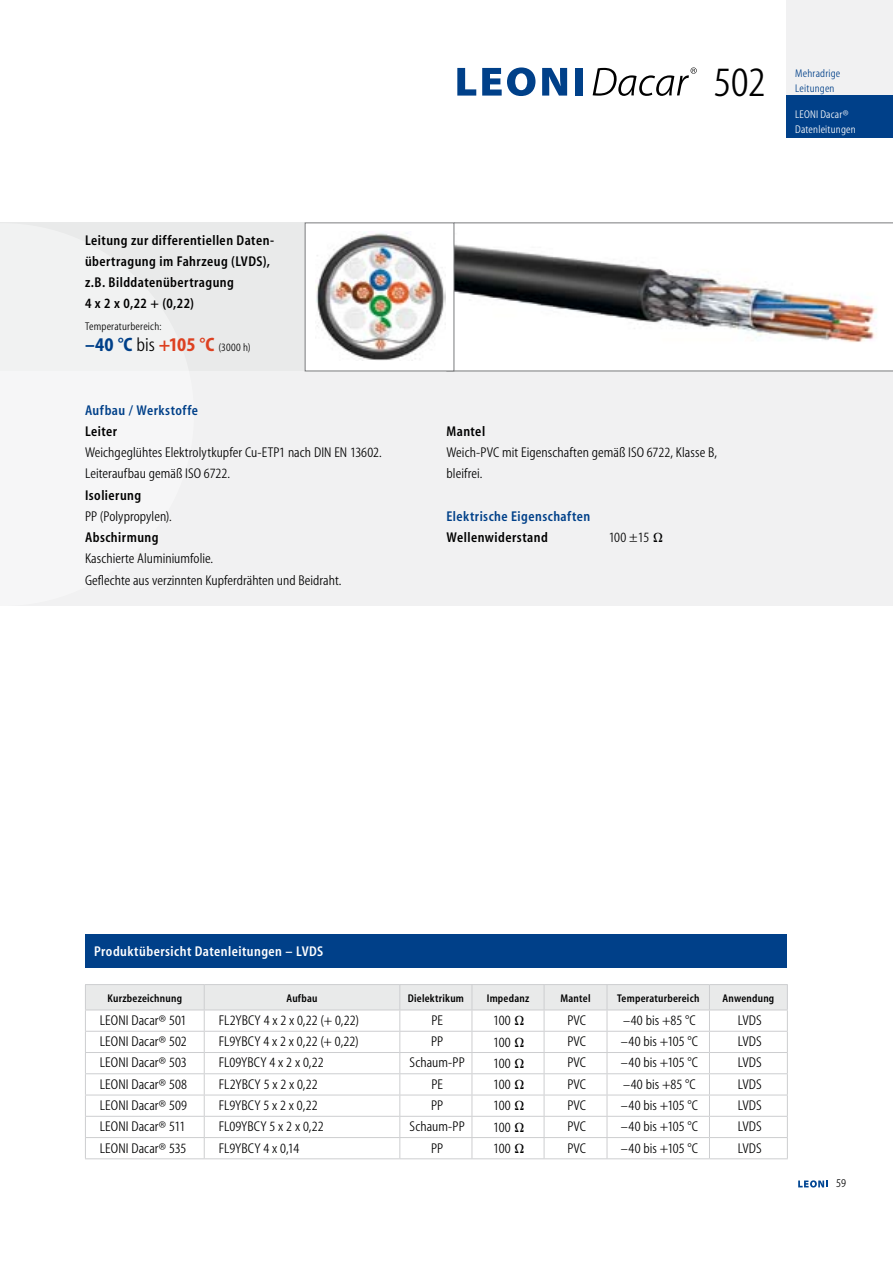
<style>
.page{position:relative;width:893px;height:1263px;background:#fff}
.page>*{position:absolute;margin:0;border:0;box-sizing:border-box;transform-origin:0 0}
.t1{font:42px "Myriad Condensed";color:#000}
.t2{font:14.25px/21.3px "Myriad Condensed";letter-spacing:.005em;color:#000}
.t3{font:semi-condensed 14.25px/21.3px "Myriad";letter-spacing:.03em;color:#000}
.t4{font:semi-condensed 14.25px "Myriad";letter-spacing:.035em;color:#004089}
.t5{font:semi-condensed 14.25px "Myriad";letter-spacing:.03em;color:#fff}
.t6{font:12px "Myriad Condensed";color:#000}
.t7{font:semi-condensed 11.25px "Myriad";letter-spacing:.02em;color:#000}
.t8{font:11.25px/21.3px "Myriad Condensed";letter-spacing:.015em;color:#000}
.t9{font:11.25px/15px "Myriad Condensed";letter-spacing:.015em;color:#fff}
.t10{font:11.25px/15px "Myriad Condensed";letter-spacing:.02em;color:#004089}
.s1{font-family:"Myriad";font-weight:700;font-stretch:condensed;font-size:19.5px;color:#004089}
.s2{font-size:19.5px}
.s3{font-family:"Myriad";font-weight:700;font-stretch:condensed;font-size:19.5px;color:#dd4121}
</style>
<div class="page">
<svg style="left:798px;top:1180px;width:30px;height:7px"></svg>
<div style="left:0;top:223px;width:893px;height:383px;background:#f1f1f2"></div>
<div style="left:85px;top:934px;width:702px;height:33px;background:#004089"></div>
<div style="left:0;top:222px;width:446px;height:149px;background:#e9eaea"></div>
<hr style="left:85px;top:1158px;width:119px;height:1px;background:#cdced0">
<hr style="left:204px;top:1158px;width:196px;height:1px;background:#cdced0">
<hr style="left:400px;top:1158px;width:72px;height:1px;background:#cdced0">
<hr style="left:472px;top:1158px;width:72px;height:1px;background:#cdced0">
<hr style="left:544px;top:1158px;width:63px;height:1px;background:#cdced0">
<hr style="left:607px;top:1158px;width:102px;height:1px;background:#cdced0">
<hr style="left:709px;top:1158px;width:79px;height:1px;background:#cdced0">
<svg style="left:593px;top:68px;width:104px;height:28px"></svg>
<svg style="left:457px;top:68px;width:19px;height:28px"></svg>
<svg style="left:482px;top:67px;width:53px;height:29px"></svg>
<svg style="left:542px;top:68px;width:25px;height:28px"></svg>
<div style="left:575px;top:68px;width:7px;height:28px;background:#004089"></div>
<div style="left:787px;top:0;width:106px;height:96px;background:#f1f1f2"></div>
<div style="left:787px;top:96px;width:106px;height:42px;background:#004089"></div>
<svg style="left:454px;top:222px;width:439px;height:149px"></svg>
<div style="left:305px;top:223px;width:149px;height:148px;background:#fff"></div>
<img style="left:316px;top:232px;width:129px;height:129px">
<div style="left:305px;top:222px;width:149px;height:149px;border:1px solid #797a7c"></div>
<svg style="left:85px;top:984px;width:703px;height:174px"></svg>
<p class="t3" style="left:85px;top:230px;width:191px">Leitung zur differentiellen Daten&shy;übertragung im Fahrzeug (LVDS), z.B. Bilddatenübertragung<br>4 x 2 x 0,22 + (0,22)</p>
<p class="t8" style="left:85px;top:316px;width:167px">Temperaturbereich:<br><span class="s1">–40 °C</span> <span class="s2">bis</span> <span class="s3">+105 °C</span> (3000 h)</p>
<p class="t4" style="left:85px;top:403px;width:114px">Aufbau / Werkstoffe</p>
<p class="t3" style="left:85px;top:421px;width:34px">Leiter</p>
<p class="t2" style="left:85px;top:442px;width:298px">Weichgeglühtes Elektrolytkupfer Cu-ETP1 nach DIN EN 13602.<br>Leiteraufbau gemäß ISO 6722.</p>
<p class="t3" style="left:85px;top:485px;width:58px">Isolierung</p>
<p class="t2" style="left:85px;top:506px;width:88px">PP (Polypropylen).</p>
<p class="t3" style="left:85px;top:527px;width:75px">Abschirmung</p>
<p class="t2" style="left:85px;top:549px;width:258px">Kaschierte Aluminiumfolie.<br>Geflechte aus verzinnten Kupferdrähten und Beidraht.</p>
<h1 class="t1" style="left:714px;top:61px;width:53px">502</h1>
<p class="t10" style="left:795px;top:66px;width:47px">Mehradrige<br>Leitungen</p>
<p class="t9" style="left:795px;top:107px;width:62px">LEONI Dacar®<br>Datenleitungen</p>
<p class="t3" style="left:446px;top:421px;width:40px">Mantel</p>
<p class="t2" style="left:446px;top:442px;width:272px">Weich-PVC mit Eigenschaften gemäß ISO 6722, Klasse B, bleifrei.</p>
<p class="t4" style="left:446px;top:509px;width:145px">Elektrische Eigenschaften</p>
<p class="t3" style="left:446px;top:527px;width:103px">Wellenwiderstand</p>
<p class="t2" style="left:609px;top:527px;width:42px">100 ±15</p>
<p class="t5" style="left:94px;top:944px;width:231px">Produktübersicht Datenleitungen – LVDS</p>
<p class="t7" style="left:108px;top:992px;width:76px">Kurzbezeichnung</p>
<p class="t7" style="left:286px;top:992px;width:33px">Aufbau</p>
<p class="t7" style="left:408px;top:992px;width:58px">Dielektrikum</p>
<p class="t7" style="left:487px;top:992px;width:44px">Impedanz</p>
<p class="t7" style="left:561px;top:992px;width:31px">Mantel</p>
<p class="t7" style="left:617px;top:992px;width:84px">Temperaturbereich</p>
<p class="t7" style="left:722px;top:992px;width:53px">Anwendung</p>
<p class="t2" style="left:100px;top:1010px;width:88px">LEONI Dacar® 501</p>
<p class="t2" style="left:219px;top:1010px;width:142px">FL2YBCY 4 x 2 x 0,22 (+ 0,22)</p>
<p class="t2" style="left:431px;top:1010px;width:13px">PE</p>
<p class="t2" style="left:493px;top:1010px;width:19px">100</p>
<p class="t2" style="left:567px;top:1010px;width:20px">PVC</p>
<p class="t2" style="left:623px;top:1010px;width:74px">–40 bis +85 °C</p>
<p class="t2" style="left:738px;top:1010px;width:26px">LVDS</p>
<p class="t2" style="left:100px;top:1031px;width:88px">LEONI Dacar® 502</p>
<p class="t2" style="left:219px;top:1031px;width:142px">FL9YBCY 4 x 2 x 0,22 (+ 0,22)</p>
<p class="t2" style="left:431px;top:1031px;width:14px">PP</p>
<p class="t2" style="left:493px;top:1032px;width:19px">100</p>
<p class="t2" style="left:567px;top:1031px;width:20px">PVC</p>
<p class="t2" style="left:621px;top:1031px;width:79px">–40 bis +105 °C</p>
<p class="t2" style="left:738px;top:1031px;width:26px">LVDS</p>
<p class="t2" style="left:100px;top:1053px;width:88px">LEONI Dacar® 503</p>
<p class="t2" style="left:219px;top:1053px;width:106px">FL09YBCY 4 x 2 x 0,22</p>
<p class="t2" style="left:410px;top:1053px;width:57px">Schaum-PP</p>
<p class="t2" style="left:493px;top:1053px;width:19px">100</p>
<p class="t2" style="left:567px;top:1053px;width:20px">PVC</p>
<p class="t2" style="left:621px;top:1053px;width:79px">–40 bis +105 °C</p>
<p class="t2" style="left:738px;top:1053px;width:26px">LVDS</p>
<p class="t2" style="left:100px;top:1074px;width:89px">LEONI Dacar® 508</p>
<p class="t2" style="left:219px;top:1074px;width:101px">FL2YBCY 5 x 2 x 0,22</p>
<p class="t2" style="left:431px;top:1074px;width:13px">PE</p>
<p class="t2" style="left:493px;top:1074px;width:19px">100</p>
<p class="t2" style="left:567px;top:1074px;width:20px">PVC</p>
<p class="t2" style="left:623px;top:1074px;width:74px">–40 bis +85 °C</p>
<p class="t2" style="left:738px;top:1074px;width:26px">LVDS</p>
<p class="t2" style="left:100px;top:1095px;width:89px">LEONI Dacar® 509</p>
<p class="t2" style="left:219px;top:1095px;width:100px">FL9YBCY 5 x 2 x 0,22</p>
<p class="t2" style="left:431px;top:1095px;width:14px">PP</p>
<p class="t2" style="left:493px;top:1095px;width:19px">100</p>
<p class="t2" style="left:567px;top:1095px;width:20px">PVC</p>
<p class="t2" style="left:621px;top:1095px;width:79px">–40 bis +105 °C</p>
<p class="t2" style="left:738px;top:1095px;width:26px">LVDS</p>
<p class="t2" style="left:100px;top:1116px;width:87px">LEONI Dacar® 511</p>
<p class="t2" style="left:219px;top:1116px;width:106px">FL09YBCY 5 x 2 x 0,22</p>
<p class="t2" style="left:410px;top:1116px;width:57px">Schaum-PP</p>
<p class="t2" style="left:493px;top:1117px;width:19px">100</p>
<p class="t2" style="left:567px;top:1116px;width:20px">PVC</p>
<p class="t2" style="left:621px;top:1116px;width:79px">–40 bis +105 °C</p>
<p class="t2" style="left:738px;top:1116px;width:26px">LVDS</p>
<p class="t2" style="left:100px;top:1138px;width:88px">LEONI Dacar® 535</p>
<p class="t2" style="left:219px;top:1138px;width:82px">FL9YBCY 4 x 0,14</p>
<p class="t2" style="left:431px;top:1138px;width:14px">PP</p>
<p class="t2" style="left:493px;top:1138px;width:19px">100</p>
<p class="t2" style="left:567px;top:1138px;width:20px">PVC</p>
<p class="t2" style="left:621px;top:1138px;width:79px">–40 bis +105 °C</p>
<p class="t2" style="left:738px;top:1138px;width:26px">LVDS</p>
<p class="t6" style="left:836px;top:1177px;width:11px">59</p>
</div>
